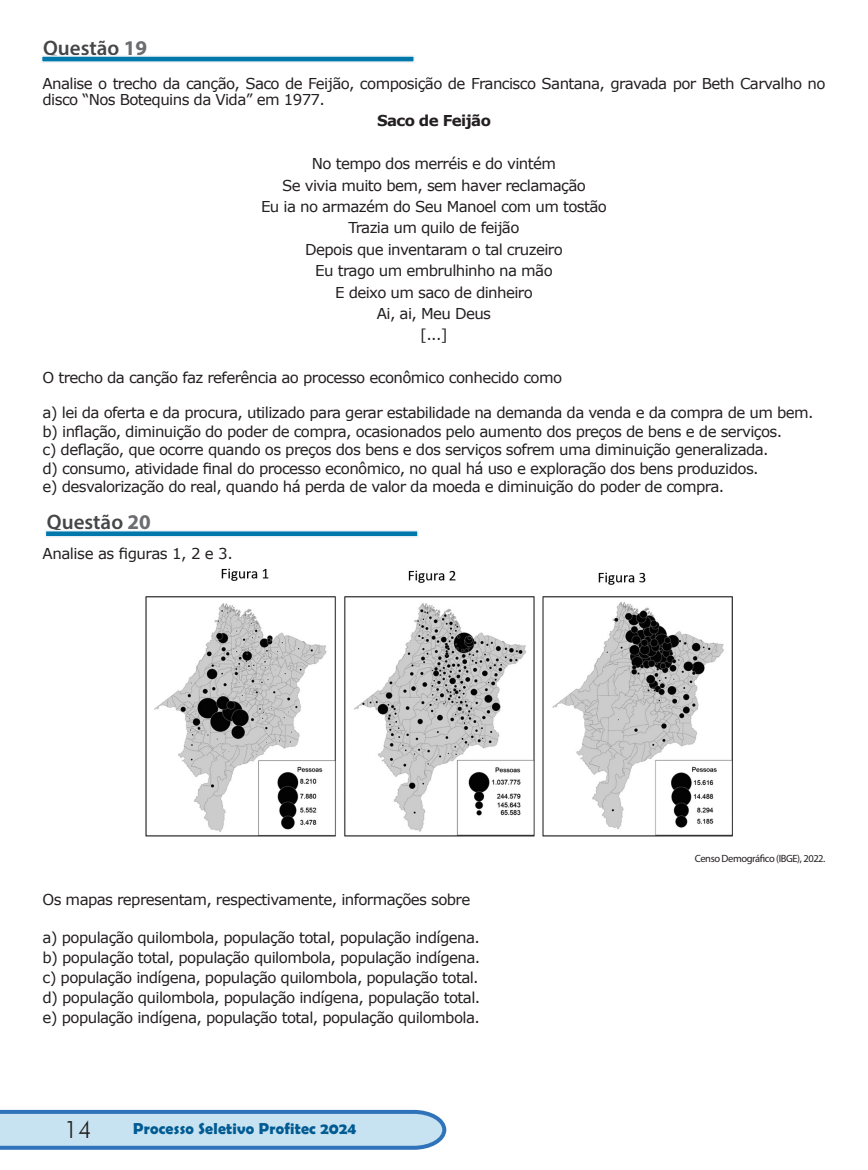
<style>
.page{position:relative;width:868px;height:1170px;background:#fff}
.page>*{position:absolute;margin:0;border:0;box-sizing:border-box;transform-origin:0 0}
.t1{font:300 24px "Futura BT";color:#231f20}
.Questão{font:600 21px "Myriad Pro";color:#454647}
.t2{font:700 16.05px "Berlin Sans FB Demi";letter-spacing:.015em;color:#015b93}
.Enunciado_Resposta{font:15px/16.5px "Verdana";letter-spacing:-.04em;color:#231f20}
.Enunciado_Resposta-2{font:700 15px "Verdana";letter-spacing:-.04em;color:#231f20}
.Enunciado_Resposta-3{font:10.5px "Myriad Pro";letter-spacing:-.04em;color:#231f20}
.s1{font-weight:700;color:#6c6d70}
</style>
<div class="page">
<svg style="left:0;top:1109px;width:446px;height:40px"></svg>
<svg style="left:45px;top:530px;width:373px;height:7px;fill:#0078ac"></svg>
<svg style="left:41px;top:55px;width:374px;height:8px"></svg>
<img style="left:145px;top:568px;width:588px;height:269px">
<p class="Questão" style="left:43px;top:34px;width:105px">Questão <span class="s1">19</span></p>
<p class="Enunciado_Resposta" style="left:43px;top:75px;width:784px">Analise o trecho da canção, Saco de Feijão, composição de Francisco Santana, gravada por Beth Carvalho no disco “Nos Botequins da Vida” em 1977.</p>
<p class="Enunciado_Resposta-2" style="left:377px;top:110px;width:115px">Saco de Feijão</p>
<p class="Enunciado_Resposta" style="left:312px;top:155px;width:246px">No tempo dos merréis e do vintém</p>
<p class="Enunciado_Resposta" style="left:282px;top:177px;width:305px">Se vivia muito bem, sem haver reclamação</p>
<p class="Enunciado_Resposta" style="left:261px;top:198px;width:347px">Eu ia no armazém do Seu Manoel com um tostão</p>
<p class="Enunciado_Resposta" style="left:348px;top:219px;width:172px">Trazia um quilo de feijão</p>
<p class="Enunciado_Resposta" style="left:305px;top:241px;width:259px">Depois que inventaram o tal cruzeiro</p>
<p class="Enunciado_Resposta" style="left:315px;top:262px;width:239px">Eu trago um embrulhinho na mão</p>
<p class="Enunciado_Resposta" style="left:335px;top:284px;width:199px">E deixo um saco de dinheiro</p>
<p class="Enunciado_Resposta" style="left:377px;top:305px;width:116px">Ai, ai, Meu Deus</p>
<p class="Enunciado_Resposta" style="left:420px;top:326px;width:29px">[...]</p>
<p class="Enunciado_Resposta" style="left:43px;top:369px;width:521px">O trecho da canção faz referência ao processo econômico conhecido como</p>
<p class="Enunciado_Resposta" style="left:43px;top:404px;width:772px">a) lei da oferta e da procura, utilizado para gerar estabilidade na demanda da venda e da compra de um bem.</p>
<p class="Enunciado_Resposta" style="left:43px;top:423px;width:741px">b) inflação, diminuição do poder de compra, ocasionados pelo aumento dos preços de bens e de serviços.</p>
<p class="Enunciado_Resposta" style="left:43px;top:441px;width:727px">c) deflação, que ocorre quando os preços dos bens e dos serviços sofrem uma diminuição generalizada.</p>
<p class="Enunciado_Resposta" style="left:43px;top:459px;width:717px">d) consumo, atividade final do processo econômico, no qual há uso e exploração dos bens produzidos.</p>
<p class="Enunciado_Resposta" style="left:43px;top:478px;width:683px">e) desvalorização do real, quando há perda de valor da moeda e diminuição do poder de compra.</p>
<p class="Questão" style="left:47px;top:509px;width:105px">Questão <span class="s1">20</span></p>
<p class="Enunciado_Resposta" style="left:43px;top:544px;width:192px">Analise as figuras 1, 2 e 3.</p>
<p class="Enunciado_Resposta" style="left:43px;top:891px;width:429px">Os mapas representam, respectivamente, informações sobre</p>
<p class="Enunciado_Resposta" style="left:43px;top:929px;width:439px">a) população quilombola, população total, população indígena.</p>
<p class="Enunciado_Resposta" style="left:43px;top:949px;width:439px">b) população total, população quilombola, população indígena.</p>
<p class="Enunciado_Resposta" style="left:43px;top:969px;width:437px">c) população indígena, população quilombola, população total.</p>
<p class="Enunciado_Resposta" style="left:43px;top:989px;width:439px">d) população quilombola, população indígena, população total.</p>
<p class="Enunciado_Resposta" style="left:43px;top:1008px;width:439px">e) população indígena, população total, população quilombola.</p>
<h1 class="t1" style="left:64px;top:1114px;width:29px">14</h1>
<p class="t2" style="left:133px;top:1119px;width:225px">Processo Seletivo Profitec 2024</p>
<p class="Enunciado_Resposta-3" style="left:694px;top:852px;width:132px">Censo Demográfico (IBGE), 2022.</p>
</div>
